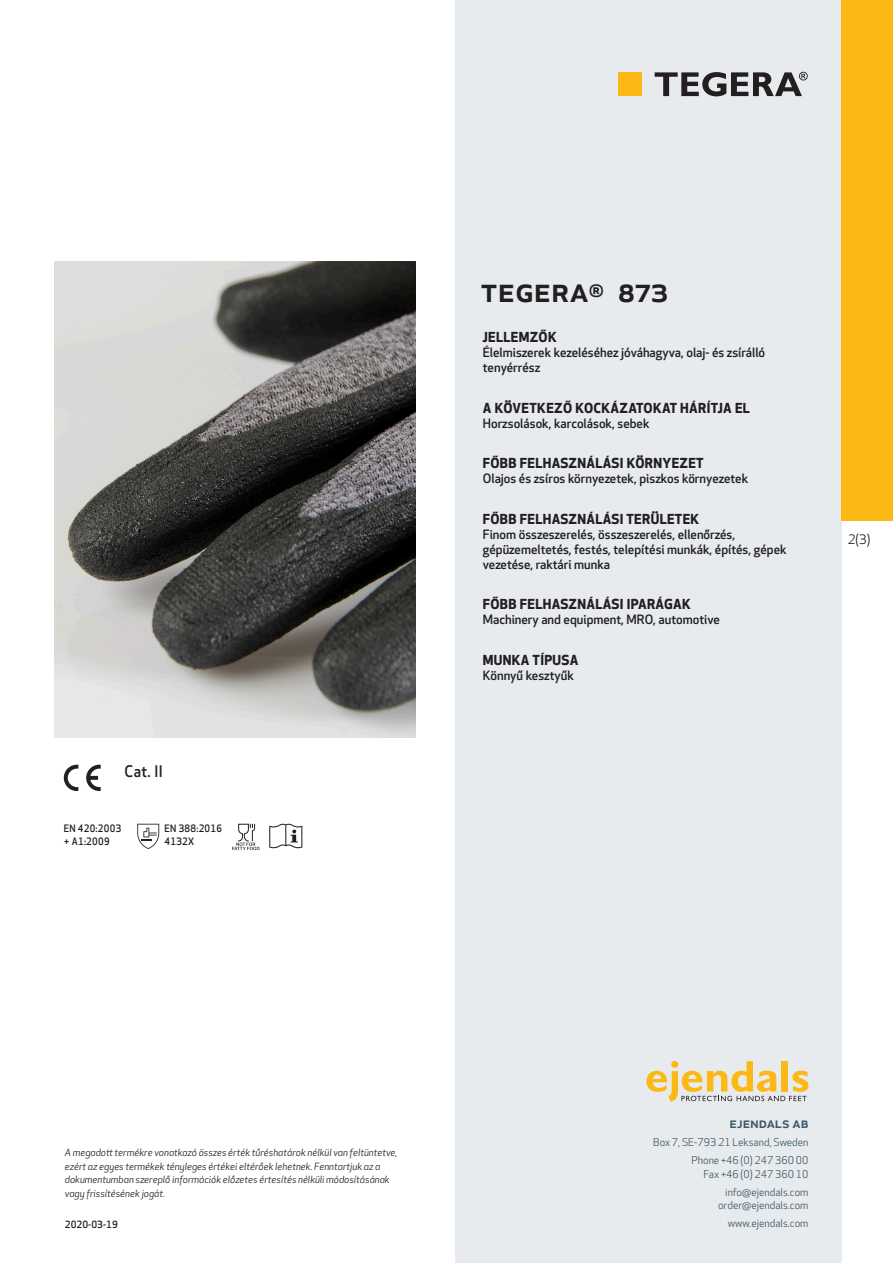
<style>
.page{position:relative;width:893px;height:1263px;background:#fff}
.page>*{position:absolute;margin:0;border:0;box-sizing:border-box;transform-origin:0 0}
.prodname{font:500 34.5px "Apex New";color:#231f20}
.Artikel{font:500 15.6px "Apex New";color:#231f20;scale:.95 1}
.t1{font:500 15px "Apex New";color:#405968}
.Funktion_body{font:700 13.5px "Apex New";letter-spacing:.025em;color:#231f20}
.t2{font:12.75px "Apex New";color:#231f20}
.Funktion_body-2{font:500 12.6px/15px "Apex New";color:#231f20}
.t3{font:10.5px/18px "Apex New";color:#405968;text-align:right}
.Artikel-2{font:500 10.05px/13.5px "Apex New";letter-spacing:.025em;color:#231f20;scale:.95 1}
.t4{font:italic 9.75px/13.5px "Apex New";color:#231f20}
.Sidfot_datum{font:500 9.75px "Apex New";color:#231f20}
</style>
<div class="page">
<div style="left:455px;top:0;width:387px;height:1263px;background:#e8ebee"></div>
<svg style="left:646px;top:1061px;width:162px;height:40px"></svg>
<div style="left:842px;top:0;width:51px;height:520px;background:#fcb814"></div>
<div style="left:618px;top:72px;width:24px;height:24px;background:#fcb814"></div>
<svg style="left:655px;top:72px;width:153px;height:24px"></svg>
<svg style="left:86px;top:765px;width:15px;height:26px"></svg>
<svg style="left:64px;top:765px;width:14px;height:26px"></svg>
<svg style="left:137px;top:824px;width:22px;height:25px"></svg>
<svg style="left:232px;top:824px;width:28px;height:26px"></svg>
<svg style="left:269px;top:824px;width:33px;height:24px"></svg>
<img style="left:54px;top:261px;width:361px;height:477px">
<p class="Artikel" style="left:125px;top:761px;width:42px">Cat. II</p>
<p class="Artikel-2" style="left:64px;top:821px;width:62px">EN 420:2003 + A1:2009</p>
<p class="Artikel-2" style="left:165px;top:821px;width:62px">EN 388:2016<br>4132X</p>
<p class="prodname" style="left:480px;top:266px;width:189px">TEGERA<sup>®</sup> 873</p>
<p class="Funktion_body" style="left:483px;top:327px;width:75px">JELLEMZŐK</p>
<p class="Funktion_body-2" style="left:483px;top:345px;width:284px">Élelmiszerek kezeléséhez jóváhagyva, olaj- és zsírálló tenyérrész</p>
<p class="Funktion_body" style="left:483px;top:398px;width:269px">A KÖVETKEZŐ KOCKÁZATOKAT HÁRÍTJA EL</p>
<p class="Funktion_body-2" style="left:483px;top:415px;width:168px">Horzsolások, karcolások, sebek</p>
<p class="Funktion_body" style="left:483px;top:453px;width:222px">FŐBB FELHASZNÁLÁSI KÖRNYEZET</p>
<p class="Funktion_body-2" style="left:483px;top:471px;width:267px">Olajos és zsíros környezetek, piszkos környezetek</p>
<p class="Funktion_body" style="left:483px;top:509px;width:218px">FŐBB FELHASZNÁLÁSI TERÜLETEK</p>
<p class="Funktion_body-2" style="left:483px;top:526px;width:305px">Finom összeszerelés, összeszerelés, ellenőrzés, gépüzemeltetés, festés, telepítési munkák, építés, gépek vezetése, raktári munka</p>
<p class="Funktion_body" style="left:483px;top:595px;width:209px">FŐBB FELHASZNÁLÁSI IPARÁGAK</p>
<p class="Funktion_body-2" style="left:483px;top:612px;width:239px">Machinery and equipment, MRO, automotive</p>
<p class="Funktion_body" style="left:483px;top:650px;width:97px">MUNKA TÍPUSA</p>
<p class="Funktion_body-2" style="left:483px;top:668px;width:93px">Könnyű kesztyűk</p>
<p class="t2" style="left:848px;top:531px;width:24px">2(3)</p>
<p class="t4" style="left:65px;top:1146px;width:334px">A megadott termékre vonatkozó összes érték tűréshatárok nélkül van feltüntetve, ezért az egyes termékek tényleges értékei eltérőek lehetnek. Fenntartjuk az a dokumentumban szereplő információk előzetes értesítés nélküli módosításának vagy frissítésének jogát.</p>
<p class="Sidfot_datum" style="left:65px;top:1218px;width:54px">2020-03-19</p>
<p class="t1" style="left:729px;top:1113px;width:80px">ejendals ab</p>
<p class="t3" style="left:653px;top:1133px;width:157px">Box 7, SE-793 21 Leksand, Sweden<br>Phone +46 (0) 247 360 00</p>
<p class="t3" style="left:703px;top:1165px;width:107px">Fax +46 (0) 247 360 10 info@ejendals.com</p>
<p class="t3" style="left:718px;top:1196px;width:92px">order@ejendals.com</p>
<p class="t3" style="left:728px;top:1215px;width:82px">www.ejendals.com</p>
</div>
